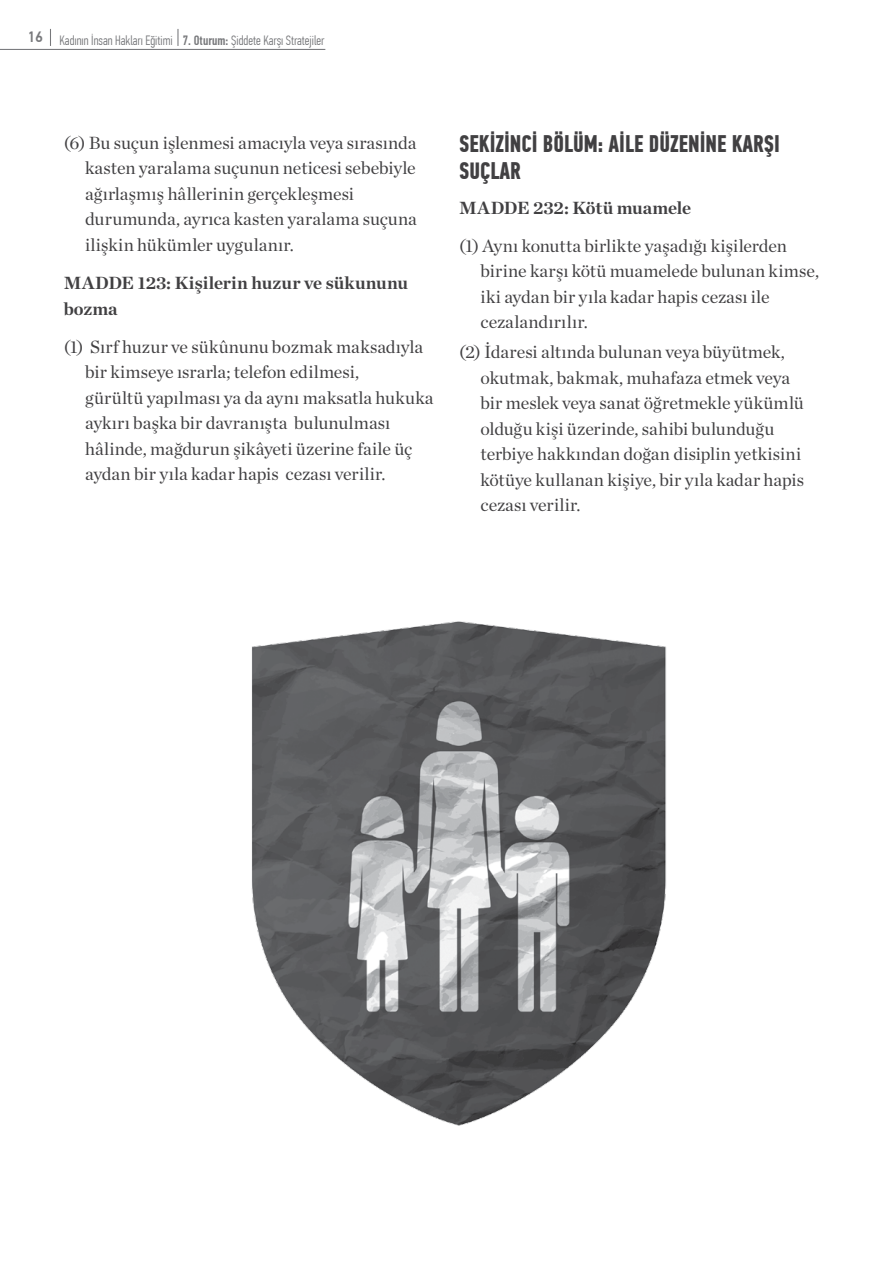
<style>
.page{position:relative;width:893px;height:1263px;background:#fff}
.page>*{position:absolute;margin:0;border:0;box-sizing:border-box;transform-origin:0 0}
.t1{font:700 24px/27px "PF Din Text Comp Pro";color:#414042}
.t2{font:18px/25.5px "Chronicle Deck";color:#414042}
.t3{font:700 18px/25.5px "Chronicle Deck";color:#414042}
.t4{font:300 13.5px "PF Din Text Comp Pro";color:#77787b}
.s1{font-weight:500}
</style>
<div class="page">
<svg style="left:177px;top:29px;width:1px;height:17px"></svg>
<svg style="left:50px;top:29px;width:1px;height:17px"></svg>
<hr style="left:0;top:49px;width:325px;height:1px;background:#77787b">
<img style="left:251px;top:621px;width:415px;height:505px">
<p class="t4" style="left:27px;top:32px;width:299px"><sup>16</sup> Kadının İnsan Hakları Eğitimi <span class="s1">7. Oturum:</span> Şiddete Karşı Stratejiler</p>
<p class="t2" style="left:85px;top:129px;width:333px;text-indent:-21px">(6) Bu suçun işlenmesi amacıyla veya sırasında kasten yaralama suçunun neticesi sebebiyle ağırlaşmış hâllerinin gerçekleşmesi durumunda, ayrıca kasten yaralama suçuna ilişkin hükümler uygulanır.</p>
<p class="t3" style="left:64px;top:269px;width:346px">MADDE 123: Kişilerin huzur ve sükununu bozma</p>
<p class="t2" style="left:85px;top:333px;width:350px;text-indent:-21px">(1) Sırf huzur ve sükûnunu bozmak maksadıyla bir kimseye ısrarla; telefon edilmesi,<br>gürültü yapılması ya da aynı maksatla hukuka aykırı başka bir davranışta bulunulması hâlinde, mağdurun şikâyeti üzerine faile üç aydan bir yıla kadar hapis cezası verilir.</p>
<h1 class="t1" style="left:459px;top:131px;width:322px">SEKİZİNCİ BÖLÜM: AİLE DÜZENİNE KARŞI<br>SUÇLAR</h1>
<p class="t3" style="left:459px;top:193px;width:233px">MADDE 232: Kötü muamele</p>
<p class="t2" style="left:480px;top:232px;width:340px;text-indent:-21px">(1) Aynı konutta birlikte yaşadığı kişilerden birine karşı kötü muamelede bulunan kimse, iki aydan bir yıla kadar hapis cezası ile cezalandırılır.</p>
<p class="t2" style="left:480px;top:338px;width:325px;text-indent:-21px">(2) İdaresi altında bulunan veya büyütmek, okutmak, bakmak, muhafaza etmek veya bir meslek veya sanat öğretmekle yükümlü olduğu kişi üzerinde, sahibi bulunduğu terbiye hakkından doğan disiplin yetkisini kötüye kullanan kişiye, bir yıla kadar hapis cezası verilir.</p>
</div>
